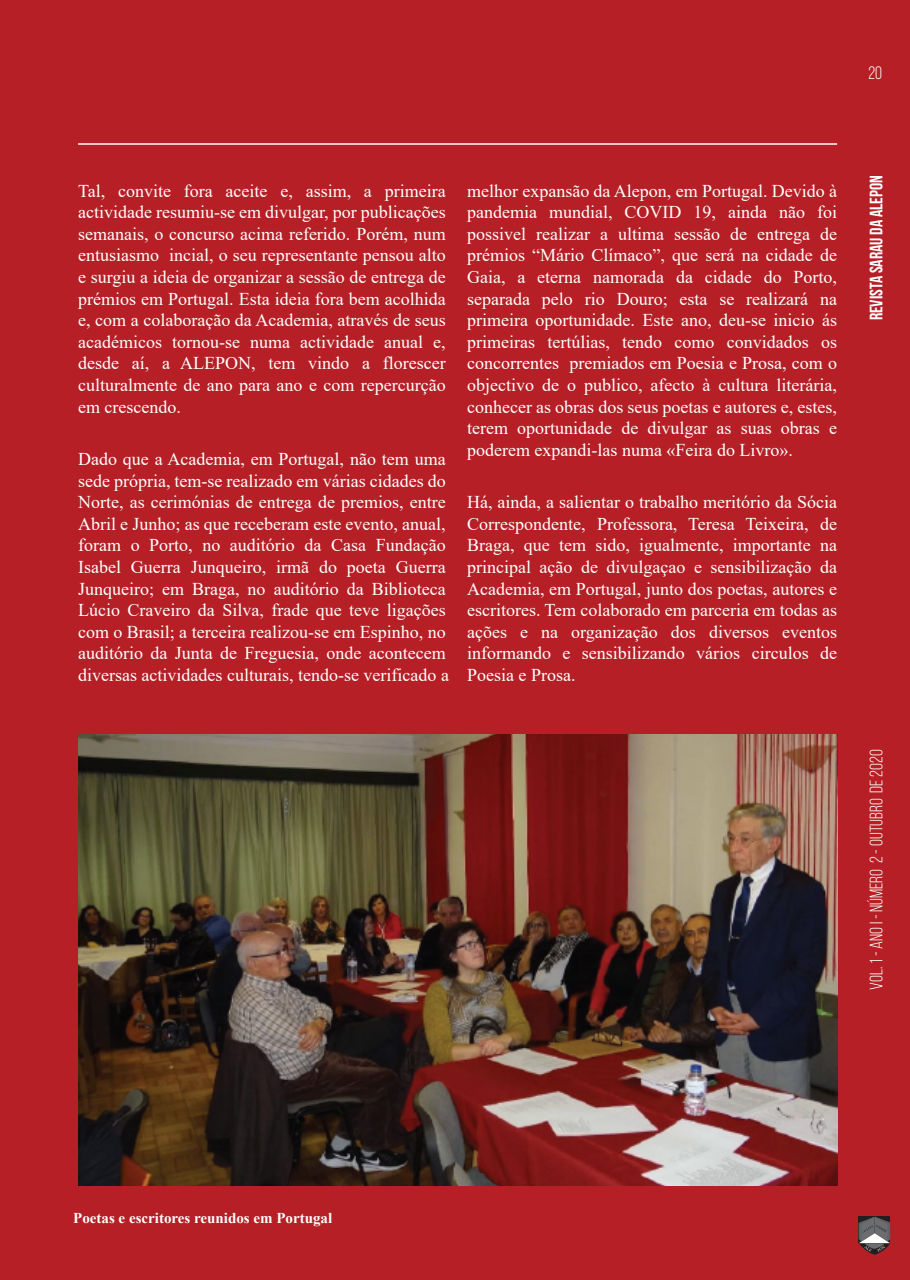
<style>
.page{position:relative;width:910px;height:1280px;background:#b51f25}
.page>*{position:absolute;margin:0;border:0;box-sizing:border-box;transform-origin:0 0}
.t1{font:18px/21.6px "Times New Roman";color:#fff;text-align:justify}
.t2{font:18px "Bebas Neue";color:#fff}
.t3{font:700 18px "Bebas Neue";color:#fff}
.t4{font:700 15px "Times New Roman";color:#fff}
</style>
<div class="page">
<div style="left:858px;top:1216px;width:32px;height:27px;background:#231f20"></div>
<svg style="left:858px;top:1217px;width:32px;height:38px"></svg>
<hr style="left:78px;top:143px;width:759px;height:2px;background:#fff">
<img style="left:78px;top:735px;width:759px;height:450px">
<p class="t2" style="left:868px;top:64px;width:15px">20</p>
<p class="t1" style="left:78px;top:179px;width:369px">Tal, convite fora aceite e, assim, a primeira actividade resumiu-se em divulgar, por publicações semanais, o concurso acima referido. Porém, num entusiasmo incial, o seu representante pensou alto e surgiu a ideia de organizar a sessão de entrega de prémios em Portugal. Esta ideia fora bem acolhida e, com a colaboração da Academia, através de seus académicos tornou-se numa actividade anual e, desde aí, a ALEPON, tem vindo a florescer culturalmente de ano para ano e com repercurção em crescendo.</p>
<p class="t1" style="left:78px;top:447px;width:372px;text-align:left">Dado que a Academia, em Portugal, não tem uma sede própria, tem-se realizado em várias cidades do Norte, as cerimónias de entrega de premios, entre Abril e Junho; as que receberam este evento, anual, foram o Porto, no auditório da Casa Fundação Isabel Guerra Junqueiro, irmã do poeta Guerra Junqueiro; em Braga, no auditório da Biblioteca Lúcio Craveiro da Silva, frade que teve ligações com o Brasil; a terceira realizou-se em Espinho, no auditório da Junta de Freguesia, onde acontecem diversas actividades culturais, tendo-se verificado a</p>
<p class="t1" style="left:467px;top:179px;width:372px">melhor expansão da Alepon, em Portugal. Devido à pandemia mundial, COVID 19, ainda não foi possivel realizar a ultima sessão de entrega de prémios “Mário Clímaco”, que será na cidade de Gaia, a eterna namorada da cidade do Porto, separada pelo rio Douro; esta se realizará na primeira oportunidade. Este ano, deu-se inicio ás primeiras tertúlias, tendo como convidados os concorrentes premiados em Poesia e Prosa, com o objectivo de o publico, afecto à cultura literária, conhecer as obras dos seus poetas e autores e, estes, terem oportunidade de divulgar as suas obras e poderem expandi-las numa «Feira do Livro».</p>
<p class="t1" style="left:467px;top:491px;width:372px">Há, ainda, a salientar o trabalho meritório da Sócia Correspondente, Professora, Teresa Teixeira, de Braga, que tem sido, igualmente, importante na principal ação de divulgaçao e sensibilização da Academia, em Portugal, junto dos poetas, autores e escritores. Tem colaborado em parceria em todas as ações e na organização dos diversos eventos informando e sensibilizando vários circulos de Poesia e Prosa.</p>
<p class="t3" style="left:866px;top:320px;width:146px;rotate:-90deg">REVISTA sarau da alepon</p>
<p class="t2" style="left:867px;top:990px;width:242px;rotate:-90deg">VOL. 1 - ANO I - NÚMERO 2 - outubro dE 2020</p>
<p class="t4" style="left:73px;top:1207px;width:260px">Poetas e escritores reunidos em Portugal</p>
</div>
